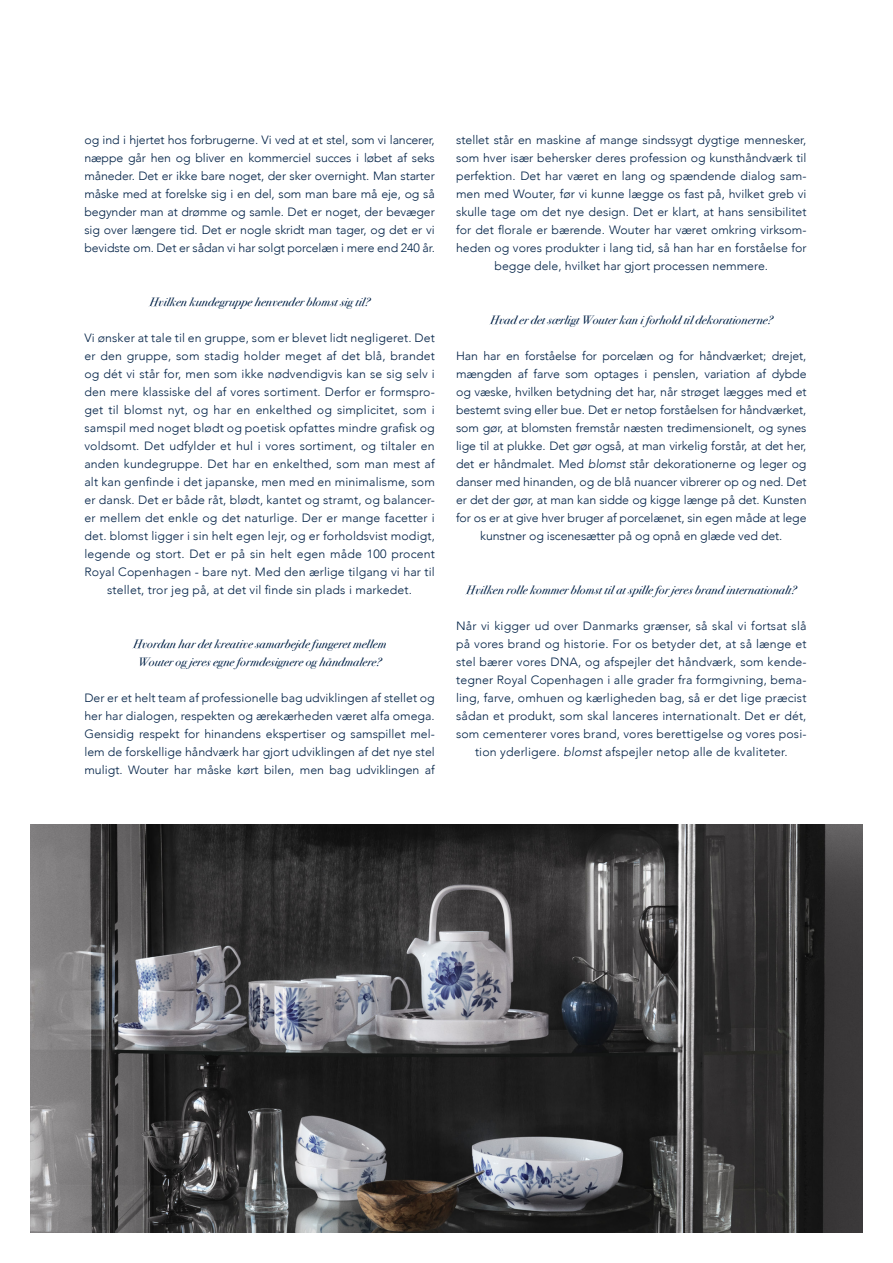
<style>
.page{position:relative;width:893px;height:1263px;background:#fff}
.page>*{position:absolute;margin:0;border:0;box-sizing:border-box;transform-origin:0 0}
.t1{font:300 12px/18px "Avenir";letter-spacing:.01em;color:#002146;text-align:center}
.t2{font:300 12px/18px "Avenir";letter-spacing:-.01em;color:#002146;text-align:center}
.t3{font:italic 12px "Bodoni Svty Two ITCTT";letter-spacing:.01em;color:#002146}
.s1{font-style:italic}
</style>
<div class="page">
<img style="left:31px;top:825px;width:831px;height:407px">
<p class="t1" style="left:84px;top:131px;width:352px;text-align:justify">og ind i hjertet hos forbrugerne. Vi ved at et stel, som vi lancerer, næppe går hen og bliver en kommerciel succes i løbet af seks måneder. Det er ikke bare noget, der sker overnight. Man starter måske med at forelske sig i en del, som man bare må eje, og så begynder man at drømme og samle. Det er noget, der bevæger sig over længere tid. Det er nogle skridt man tager, og det er vi bevidste om. Det er sådan vi har solgt porcelæn i mere end 240 år.</p>
<p class="t3" style="left:149px;top:291px;width:222px">Hvilken kundegruppe henvender blomst sig til?</p>
<p class="t1" style="left:84px;top:329px;width:352px">Vi ønsker at tale til en gruppe, som er blevet lidt negligeret. Det er den gruppe, som stadig holder meget af det blå, brandet og dét vi står for, men som ikke nødvendigvis kan se sig selv i den mere klassiske del af vores sortiment. Derfor er formspro&shy;get til blomst nyt, og har en enkelthed og simplicitet, som i samspil med noget blødt og poetisk opfattes mindre grafisk og voldsomt. Det udfylder et hul i vores sortiment, og tiltaler en anden kundegruppe. Det har en enkelthed, som man mest af alt kan genfinde i det japanske, men med en minimalisme, som er dansk. Det er både råt, blødt, kantet og stramt, og balancer&shy;er mellem det enkle og det naturlige. Der er mange facetter i det. blomst ligger i sin helt egen lejr, og er forholdsvist modigt, legende og stort. Det er på sin helt egen måde 100 procent Royal Copenhagen - bare nyt. Med den ærlige tilgang vi har til stellet, tror jeg på, at det vil finde sin plads i markedet.</p>
<p class="t3" style="left:133px;top:633px;width:255px">Hvordan har det kreative samarbejde fungeret mellem</p>
<p class="t3" style="left:138px;top:651px;width:245px">Wouter og jeres egne formdesignere og håndmalere?</p>
<p class="t1" style="left:84px;top:689px;width:352px;text-align:justify">Der er et helt team af professionelle bag udviklingen af stellet og her har dialogen, respekten og ærekærheden været alfa omega.<br>Gensidig respekt for hinandens ekspertiser og samspillet mel&shy;lem de forskellige håndværk har gjort udviklingen af det nye stel muligt. Wouter har måske kørt bilen, men bag udviklingen af</p>
<p class="t1" style="left:456px;top:131px;width:352px">stellet står en maskine af mange sindssygt dygtige mennesker, som hver især behersker deres profession og kunsthåndværk til perfektion. Det har været en lang og spændende dialog sam&shy;men med Wouter, før vi kunne lægge os fast på, hvilket greb vi skulle tage om det nye design. Det er klart, at hans sensibilitet for det florale er bærende. Wouter har været omkring virksom&shy;heden og vores produkter i lang tid, så han har en forståelse for begge dele, hvilket har gjort processen nemmere.</p>
<p class="t3" style="left:490px;top:309px;width:284px">Hvad er det særligt Wouter kan i forhold til dekorationerne?</p>
<p class="t2" style="left:456px;top:347px;width:352px">Han har en forståelse for porcelæn og for håndværket; drejet, mængden af farve som optages i penslen, variation af dybde og væske, hvilken betydning det har, når strøget lægges med et bestemt sving eller bue. Det er netop forståelsen for håndværket, som gør, at blomsten fremstår næsten tredimensionelt, og synes lige til at plukke. Det gør også, at man virkelig forstår, at det her, det er håndmalet. Med <span class="s1">blomst</span> står dekorationerne og leger og danser med hinanden, og de blå nuancer vibrerer op og ned. Det er det der gør, at man kan sidde og kigge længe på det. Kunsten for os er at give hver bruger af porcelænet, sin egen måde at lege kunstner og iscenesætter på og opnå en glæde ved det.</p>
<p class="t3" style="left:466px;top:579px;width:331px">Hvilken rolle kommer blomst til at spille for jeres brand internationalt?</p>
<p class="t1" style="left:456px;top:617px;width:352px">Når vi kigger ud over Danmarks grænser, så skal vi fortsat slå på vores brand og historie. For os betyder det, at så længe et stel bærer vores DNA, og afspejler det håndværk, som kende&shy;tegner Royal Copenhagen i alle grader fra formgivning, bema&shy;ling, farve, omhuen og kærligheden bag, så er det lige præcist sådan et produkt, som skal lanceres internationalt. Det er dét, som cementerer vores brand, vores berettigelse og vores posi&shy;tion yderligere. <span class="s1">blomst</span> afspejler netop alle de kvaliteter.</p>
</div>
